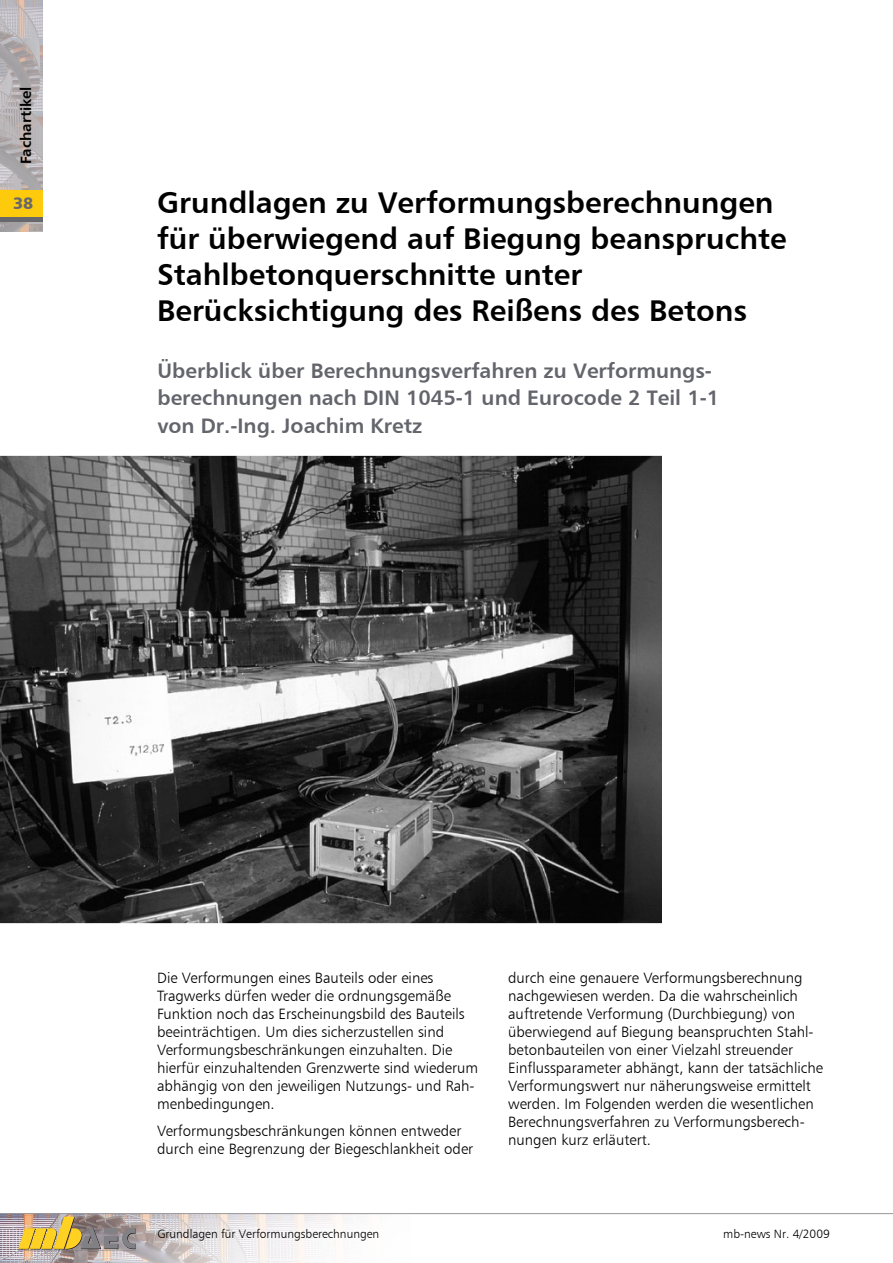
<style>
.page{position:relative;width:893px;height:1263px;background:#fff}
.page>*{position:absolute;margin:0;border:0;box-sizing:border-box;transform-origin:0 0}
.t1{font:30px/36px "Humanist 777 BT Bold B";color:#000}
.t2{font:21px/27px "Humanist 777 BT Bold B";color:#64656c}
.t3{font:16.5px "Humanist 777 BT Black B";color:#68676c}
.t4{font:15px/18px "Humanist 777 BT Light B";color:#000}
.t5{font:15px "Humanist 777 BT Bold B";color:#000}
.t6{font:12px "Humanist 777 BT Light B";color:#000}
</style>
<div class="page">
<svg style="left:0;top:0;width:43px;height:232px;background:#b7b1b2"></svg>
<img style="left:0;top:1214px;width:877px;height:49px">
<hr style="left:0;top:1213px;width:893px;height:1px;background:#98989c">
<img style="left:0;top:455px;width:661px;height:469px">
<div style="left:0;top:191px;width:43px;height:27px;background:#fdcb0b"></div>
<hr style="left:0;top:218px;width:43px;height:4px;background:#68676c">
<img style="left:18px;top:1217px;width:118px;height:32px">
<p class="t5" style="left:17px;top:164px;width:79px;rotate:-90deg">Fachartikel</p>
<p class="t3" style="left:13px;top:192px;width:22px">38</p>
<h1 class="t1" style="left:157px;top:184px;width:631px">Grundlagen zu Verformungsberechnungen für überwiegend auf Biegung beanspruchte Stahlbetonquerschnitte unter Berücksichtigung des Reißens des Betons</h1>
<h2 class="t2" style="left:157px;top:357px;width:563px">Überblick über Berechnungsverfahren zu Verformungs&shy;berechnungen nach DIN 1045-1 und Eurocode 2 Teil 1-1 von Dr.-Ing. Joachim Kretz</h2>
<p class="t4" style="left:157px;top:968px;width:323px">Die Verformungen eines Bauteils oder eines Tragwerks dürfen weder die ordnungsgemäße Funktion noch das Erscheinungsbild des Bauteils beeinträchtigen. Um dies sicherzustellen sind Verformungsbeschränkungen einzuhalten. Die hierfür einzuhaltenden Grenzwerte sind wiederum abhängig von den jeweiligen Nutzungs- und Rah&shy;menbedingungen.</p>
<p class="t4" style="left:157px;top:1121px;width:318px">Verformungsbeschränkungen können entweder durch eine Begrenzung der Biegeschlankheit oder</p>
<p class="t4" style="left:508px;top:968px;width:316px">durch eine genauere Verformungsberechnung nachgewiesen werden. Da die wahrscheinlich auftretende Verformung (Durchbiegung) von überwiegend auf Biegung beanspruchten Stahl&shy;betonbauteilen von einer Vielzahl streuender Einflussparameter abhängt, kann der tatsächliche Verformungswert nur näherungsweise ermittelt werden. Im Folgenden werden die wesentlichen Berechnungsverfahren zu Verformungsberech&shy;nungen kurz erläutert.</p>
<p class="t6" style="left:157px;top:1227px;width:223px">Grundlagen für Verformungsberechnungen</p>
<p class="t6" style="left:723px;top:1227px;width:108px">mb-news Nr. 4/2009</p>
</div>
